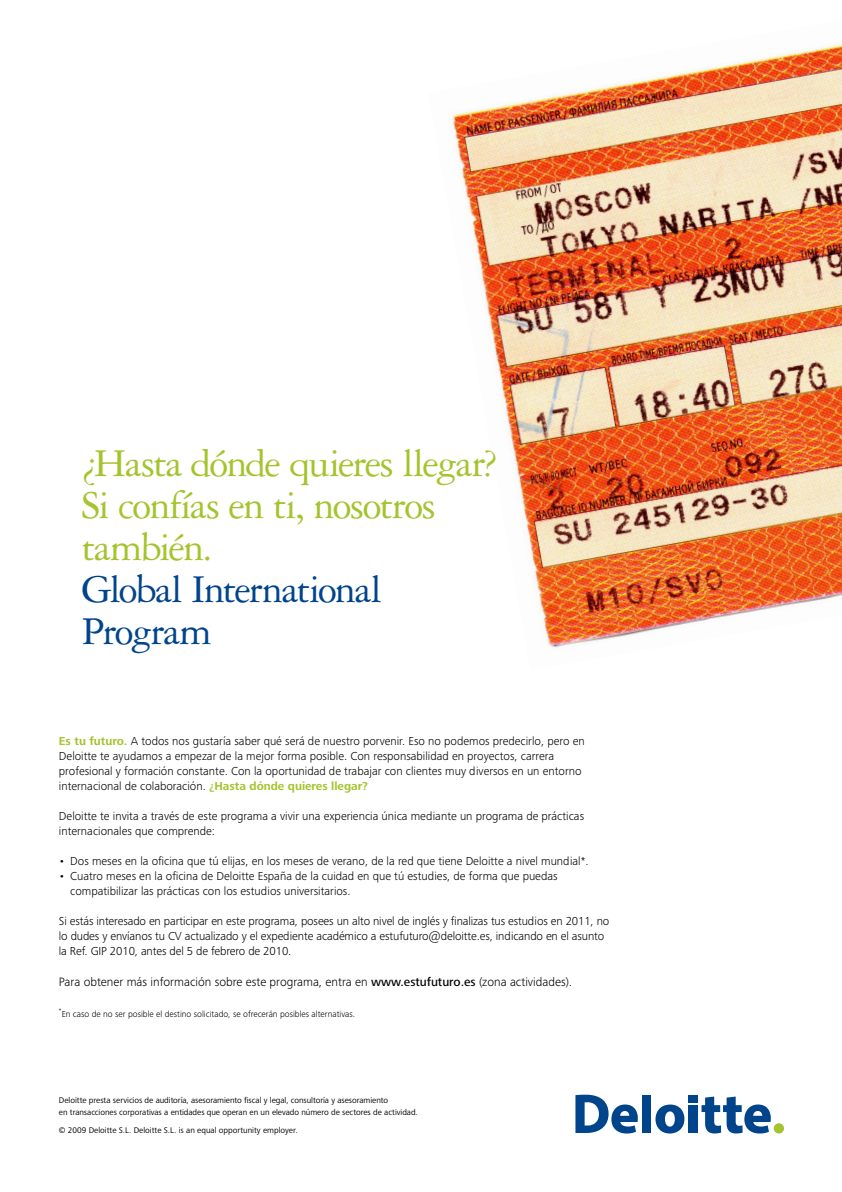
<style>
.page{position:relative;width:842px;height:1192px;background:#fff}
.page>*{position:absolute;margin:0;border:0;box-sizing:border-box;transform-origin:0 0}
.t1{font:42px/42px "Garamond 3 LT Std";letter-spacing:-.04em;color:#a4c42d}
.t2{font:42px/42px "Garamond 3 LT Std";letter-spacing:-.04em;color:#00448c}
.t3{font:300 12.5px "Frutiger Next Pro";color:#000}
.t4{font:300 12px/15px "Frutiger Next Pro";color:#000}
.t5{font:300 9px "Frutiger Next Pro";color:#000}
.t6{font:8.5px/12px "Frutiger Next Pro";letter-spacing:-.005em;color:#000}
.s1{font-weight:700;color:#a4c42d}
.s2{font-weight:700;color:#acca57}
.s3{font-weight:500}
</style>
<div class="page">
<img style="left:450px;top:44px;width:392px;height:604px">
<div style="left:642px;top:1095px;width:9px;height:38px;background:#00448c"></div>
<svg style="left:655px;top:1105px;width:29px;height:28px"></svg>
<div style="left:688px;top:1105px;width:10px;height:28px;background:#00448c"></div>
<div style="left:688px;top:1095px;width:10px;height:7px;background:#00448c"></div>
<svg style="left:701px;top:1097px;width:70px;height:36px"></svg>
<div style="left:774px;top:1123px;width:10px;height:11px;background:#a4c42d;border-radius:50%"></div>
<svg style="left:575px;top:1095px;width:63px;height:38px"></svg>
<h1 class="t1" style="left:81px;top:442px;width:418px">¿Hasta dónde quieres llegar?<br>Si confías en ti, nosotros también.</h1>
<h1 class="t2" style="left:81px;top:568px;width:302px">Global International<br>Program</h1>
<p class="t4" style="left:59px;top:734px;width:527px"><span class="s1">Es tu futuro.</span> A todos nos gustaría saber qué será de nuestro porvenir. Eso no podemos predecirlo, pero en Deloitte te ayudamos a empezar de la mejor forma posible. Con responsabilidad en proyectos, carrera profesional y formación constante. Con la oportunidad de trabajar con clientes muy diversos en un entorno internacional de colaboración. <span class="s2">¿</span><span class="s1">Hasta dónde quieres llegar?</span></p>
<p class="t4" style="left:59px;top:809px;width:527px">Deloitte te invita a través de este programa a vivir una experiencia única mediante un programa de prácticas internacionales que comprende:</p>
<p class="t4" style="left:59px;top:854px;width:531px">• Dos meses en la oficina que tú elijas, en los meses de verano, de la red que tiene Deloitte a nivel mundial*.</p>
<p class="t4" style="left:70px;top:869px;width:489px;text-indent:-11px">• Cuatro meses en la oficina de Deloitte España de la cuidad en que tú estudies, de forma que puedas compatibilizar las prácticas con los estudios universitarios.</p>
<p class="t4" style="left:59px;top:914px;width:552px">Si estás interesado en participar en este programa, posees un alto nivel de inglés y finalizas tus estudios en 2011, no lo dudes y envíanos tu CV actualizado y el expediente académico a estufuturo@deloitte.es, indicando en el asunto la Ref. GIP 2010, antes del 5 de febrero de 2010.</p>
<p class="t3" style="left:59px;top:975px;width:515px">Para obtener más información sobre este programa, entra en <span class="s3">www.estufuturo.es</span> (zona actividades).</p>
<p class="t5" style="left:59px;top:1009px;width:298px"><sup>*</sup>En caso de no ser posible el destino solicitado, se ofrecerán posibles alternativas.</p>
<p class="t6" style="left:59px;top:1094px;width:360px">Deloitte presta servicios de auditoría, asesoramiento fiscal y legal, consultoría y asesoramiento<br>en transacciones corporativas a entidades que operan en un elevado número de sectores de actividad.</p>
<p class="t6" style="left:59px;top:1124px;width:240px">© 2009 Deloitte S.L. Deloitte S.L. is an equal opportunity employer.</p>
</div>
